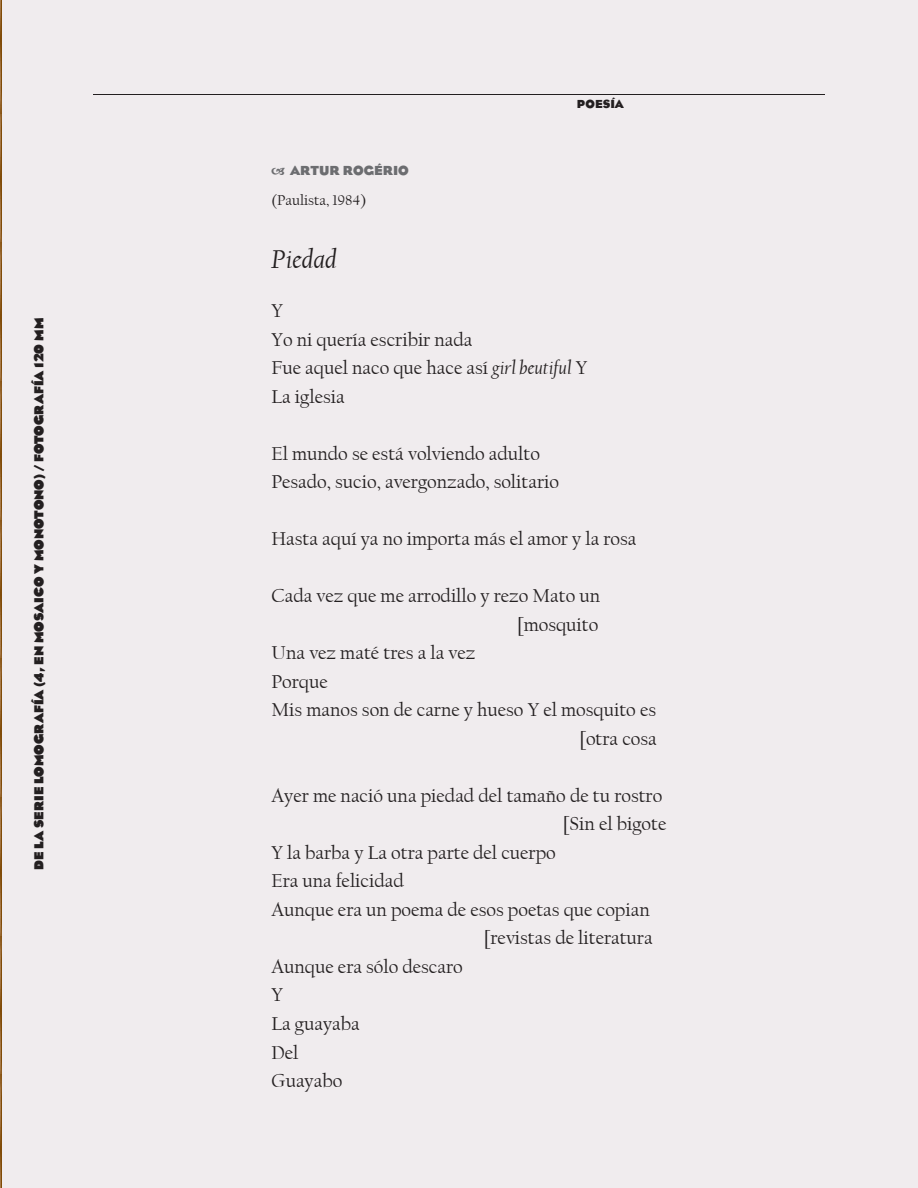
<style>
.page{position:relative;width:918px;height:1188px;background:#f0ecee}
.page>*{position:absolute;margin:0;border:0;box-sizing:border-box;transform-origin:0 0}
.t1{font:italic 27px "Californian FB";color:#231f20}
.t2{font:19.5px/28.5px "Californian FB";color:#231f20}
.t3{font:15px "Californian FB";color:#231f20}
.t4{font:900 13.5px "Eagle";color:#231f20}
.t5{font:700 13.5px "Eagle";color:#6c6d70}
.t6{font:700 12px "Eagle";color:#231f20}
.s1{font-style:italic}
</style>
<div class="page">
<hr style="left:93px;top:94px;width:732px;height:1px;background:#231f20">
<img style="left:0;top:113px;width:1px;height:130px">
<img style="left:0;top:0;width:1px;height:113px">
<img style="left:0;top:243px;width:1px;height:139px">
<img style="left:0;top:382px;width:1px;height:138px">
<img style="left:0;top:520px;width:1px;height:139px">
<img style="left:0;top:659px;width:1px;height:139px">
<img style="left:0;top:798px;width:1px;height:138px">
<img style="left:0;top:936px;width:1px;height:139px">
<img style="left:0;top:1075px;width:1px;height:113px">
<p class="t4" style="left:31px;top:870px;width:554px;rotate:-90deg">De la serie Lomografía (4, en mosaico y monotono) / Fotografía 120 mm</p>
<p class="t6" style="left:577px;top:97px;width:18px">POESÍA</p>
<p class="t5" style="left:285px;top:164px;width:125px">D ARTUR ROGÉRIO</p>
<p class="t3" style="left:272px;top:192px;width:96px">(Paulista, 1984)</p>
<h1 class="t1" style="left:272px;top:244px;width:67px">Piedad</h1>
<p class="t2" style="left:272px;top:297px;width:317px">Y<br>Yo ni quería escribir nada<br>Fue aquel naco que hace así <span class="s1">girl beutiful</span> Y<br>La iglesia</p>
<p class="t2" style="left:272px;top:440px;width:289px">El mundo se está volviendo adulto<br>Pesado, sucio, avergonzado, solitario</p>
<p class="t2" style="left:272px;top:525px;width:367px">Hasta aquí ya no importa más el amor y la rosa</p>
<p class="t2" style="left:272px;top:582px;width:330px">Cada vez que me arrodillo y rezo Mato un</p>
<p class="t2" style="left:517px;top:611px;width:83px">[mosquito</p>
<p class="t2" style="left:272px;top:639px;width:205px">Una vez maté tres a la vez</p>
<p class="t2" style="left:272px;top:668px;width:58px">Porque</p>
<p class="t2" style="left:272px;top:696px;width:386px">Mis manos son de carne y hueso Y el mosquito es</p>
<p class="t2" style="left:579px;top:725px;width:79px">[otra cosa</p>
<p class="t2" style="left:272px;top:782px;width:392px">Ayer me nació una piedad del tamaño de tu rostro</p>
<p class="t2" style="left:562px;top:810px;width:106px">[Sin el bigote</p>
<p class="t2" style="left:272px;top:839px;width:286px">Y la barba y La otra parte del cuerpo</p>
<p class="t2" style="left:272px;top:867px;width:134px">Era una felicidad</p>
<p class="t2" style="left:272px;top:896px;width:380px">Aunque era un poema de esos poetas que copian</p>
<p class="t2" style="left:484px;top:924px;width:171px">[revistas de literatura</p>
<p class="t2" style="left:272px;top:953px;width:193px">Aunque era sólo descaro</p>
<p class="t2" style="left:272px;top:981px;width:13px">Y</p>
<p class="t2" style="left:272px;top:1010px;width:90px">La guayaba</p>
<p class="t2" style="left:272px;top:1038px;width:28px">Del</p>
<p class="t2" style="left:272px;top:1067px;width:72px">Guayabo</p>
</div>
